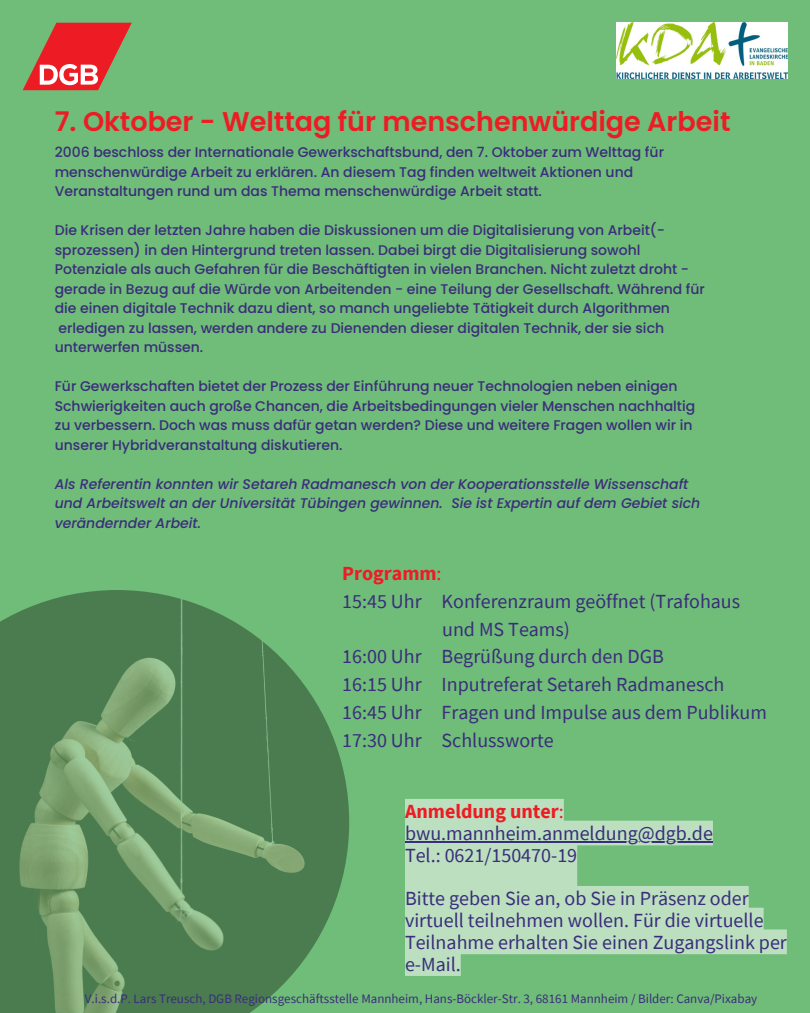
<style>
.page{position:relative;width:810px;height:1013px;background:#fff}
.page>*{position:absolute;margin:0;border:0;box-sizing:border-box;transform-origin:0 0}
.t1{font:600 27px "Poppins";color:#ed1c24}
.t2{font:20px/21.8px "Source Sans Pro";color:#3a2d7b}
.t3{font:700 20px "Source Sans Pro";color:#ed1c24}
.t4{font:500 14px/19.5px "Poppins";color:#3a2d7b}
.t5{font:italic 500 14px/19.5px "Poppins";color:#3a2d7b}
.t6{font:13px "Source Sans Pro";color:#3a2d7b}
.s1{font-weight:400}
.s2{font-weight:700;color:#ed1c24}
.s3{color:#ed1c24}
</style>
<div class="page">
<div style="left:0;top:0;width:810px;height:1012px;background:#70bc79"></div>
<svg style="left:23px;top:23px;width:109px;height:67px"></svg>
<img style="left:0;top:590px;width:349px;height:422px">
<img style="left:617px;top:23px;width:171px;height:55px">
<svg style="left:405px;top:799px;width:382px;height:176px;fill:#bbdfbf"></svg>
<hr style="left:405px;top:841px;width:308px;height:2px;background:#3a2d7b">
<h1 class="t1" style="left:55px;top:102px;width:677px">7. Oktober - Welttag für menschenwürdige Arbeit</h1>
<p class="t4" style="left:55px;top:142px;width:611px">2006 beschloss der Internationale Gewerkschaftsbund, den 7. Oktober zum Welttag für menschenwürdige Arbeit zu erklären. An diesem Tag finden weltweit Aktionen und<br>Veranstaltungen rund um das Thema menschenwürdige Arbeit statt.</p>
<p class="t4" style="left:55px;top:220px;width:652px">Die Krisen der letzten Jahre haben die Diskussionen um die Digitalisierung von Arbeit(- sprozessen) in den Hintergrund treten lassen. Dabei birgt die Digitalisierung sowohl Potenziale als auch Gefahren für die Beschäftigten in vielen Branchen. Nicht zuletzt droht - gerade in Bezug auf die Würde von Arbeitenden - eine Teilung der Gesellschaft. Während für die einen digitale Technik dazu dient, so manch ungeliebte Tätigkeit durch Algorithmen erledigen zu lassen, werden andere zu Dienenden dieser digitalen Technik, der sie sich unterwerfen müssen.</p>
<p class="t4" style="left:55px;top:376px;width:642px">Für Gewerkschaften bietet der Prozess der Einführung neuer Technologien neben einigen Schwierigkeiten auch große Chancen, die Arbeitsbedingungen vieler Menschen nachhaltig zu verbessern. Doch was muss dafür getan werden? Diese und weitere Fragen wollen wir in unserer Hybridveranstaltung diskutieren.</p>
<p class="t5" style="left:55px;top:474px;width:647px">Als Referentin konnten wir Setareh Radmanesch von der Kooperationsstelle Wissenschaft und Arbeitswelt an der Universität Tübingen gewinnen. Sie ist Expertin auf dem Gebiet sich verändernder Arbeit.</p>
<h2 class="t3" style="left:342px;top:560px;width:101px">Programm<span class="s1">:</span></h2>
<h2 class="t2" style="left:342px;top:590px;width:400px">15:45 Uhr Konferenzraum geöffnet (Trafohaus</h2>
<h2 class="t2" style="left:442px;top:617px;width:129px">und MS Teams)</h2>
<h2 class="t2" style="left:342px;top:645px;width:323px">16:00 Uhr Begrüßung durch den DGB</h2>
<h2 class="t2" style="left:342px;top:673px;width:384px">16:15 Uhr Inputreferat Setareh Radmanesch</h2>
<h2 class="t2" style="left:342px;top:701px;width:426px">16:45 Uhr Fragen und Impulse aus dem Publikum</h2>
<h2 class="t2" style="left:342px;top:728px;width:213px">17:30 Uhr Schlussworte</h2>
<h2 class="t2" style="left:405px;top:800px;width:309px"><span class="s2">Anmeldung unter</span><span class="s3">: </span>bwu.mannheim.anmeldung@dgb.de<br>Tel.: 0621/150470-19</h2>
<h2 class="t2" style="left:405px;top:887px;width:383px">Bitte geben Sie an, ob Sie in Präsenz oder virtuell teilnehmen wollen. Für die virtuelle Teilnahme erhalten Sie einen Zugangslink per e-Mail.</h2>
<p class="t6" style="left:85px;top:990px;width:674px">V.i.s.d.P. Lars Treusch, DGB Regionsgeschäftsstelle Mannheim, Hans-Böckler-Str. 3, 68161 Mannheim / Bilder: Canva/Pixabay</p>
</div>
